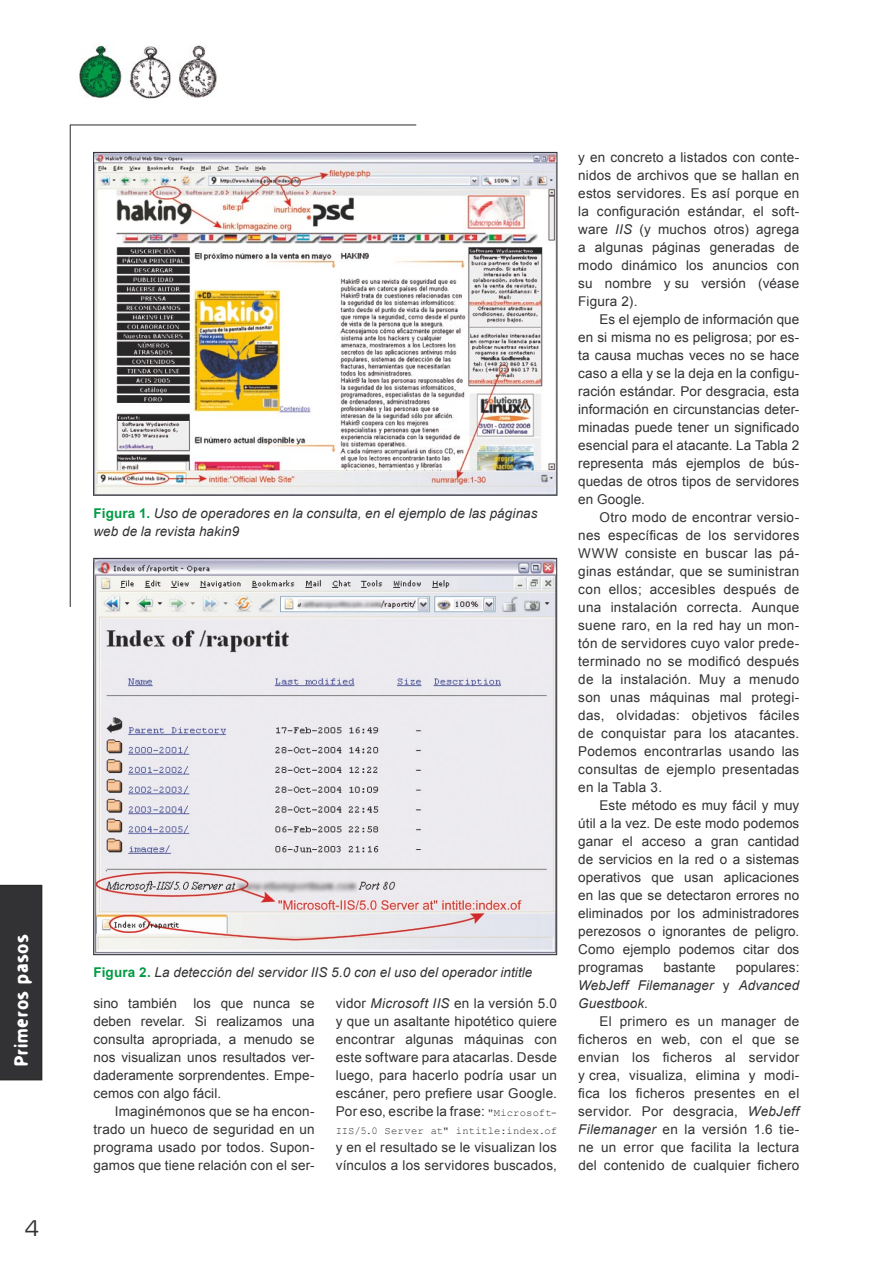
<style>
.page{position:relative;width:893px;height:1263px;background:#fff}
.page>*{position:absolute;margin:0;border:0;box-sizing:border-box;transform-origin:0 0}
.t1{font:21px "Euromode";color:#323235}
.t2{font:18px "EFN Wet Letters";letter-spacing:.05em;color:#fff}
.t3{font:13.5px/18px "Arial";letter-spacing:.015em;color:#323235;text-align:justify}
.t4{font:italic 13.5px/18px "Arial";letter-spacing:.005em;color:#323235;text-align:justify}
.t5{font:10.5px "Courier New";letter-spacing:.02em;color:#323235}
.s1{font-weight:700;font-style:normal;color:#009b44}
.s2{font-style:italic}
.s3{font-family:"Courier New";font-size:10.5px}
.s4{font-style:normal}
</style>
<div class="page">
<div style="left:0;top:885px;width:42px;height:195px;background:#323235"></div>
<hr style="left:70px;top:125px;width:346px;height:1px;background:#2c2a27">
<hr style="left:70px;top:125px;width:1px;height:482px;background:#2c2a27">
<img style="left:79px;top:45px;width:138px;height:54px">
<img style="left:96px;top:154px;width:459px;height:339px">
<img style="left:96px;top:560px;width:459px;height:393px">
<h2 class="t2" style="left:10px;top:1066px;width:133px;rotate:-90deg">Primeros pasos</h2>
<h1 class="t1" style="left:25px;top:1216px;width:16px">4</h1>
<p class="t4" style="left:94px;top:504px;width:445px"><span class="s1">Figura 1.</span> Uso de operadores en la consulta, en el ejemplo de las páginas web de la revista hakin9</p>
<p class="t4" style="left:94px;top:964px;width:440px"><span class="s1">Figura 2.</span> La detección del servidor IIS 5.0 con el uso del operador intitle</p>
<p class="t3" style="left:94px;top:994px;width:223px">sino también los que nunca se deben revelar. Si realizamos una consulta apropriada, a menudo se nos visualizan unos resultados ver&shy;daderamente sorprendentes. Empe&shy;cemos con algo fácil.</p>
<p class="t3" style="left:94px;top:1102px;width:223px;text-indent:21px">Imaginémonos que se ha encon&shy;trado un hueco de seguridad en un programa usado por todos. Supon&shy;gamos que tiene relación con el ser-</p>
<p class="t3" style="left:336px;top:994px;width:223px">vidor <span class="s2">Microsoft IIS</span> en la versión 5.0 y que un asaltante hipotético quiere encontrar algunas máquinas con este software para atacarlas. Desde luego, para hacerlo podría usar un escáner, pero prefiere usar Google.<br>Por eso, escribe la frase: <span class="s3">"Microsoft-</span></p>
<p class="t5" style="left:336px;top:1124px;width:223px">IIS/5.0 Server at" intitle:index.of</p>
<p class="t3" style="left:336px;top:1138px;width:223px">y en el resultado se le visualizan los vínculos a los servidores buscados,</p>
<p class="t3" style="left:578px;top:148px;width:223px">y en concreto a listados con conte&shy;nidos de archivos que se hallan en estos servidores. Es así porque en la configuración estándar, el soft&shy;ware <span class="s2">IIS</span> (y muchos otros) agrega a algunas páginas generadas de modo dinámico los anuncios con su nombre y su versión (véase Figura 2).</p>
<p class="t3" style="left:578px;top:310px;width:223px;text-indent:21px">Es el ejemplo de información que en si misma no es peligrosa; por es&shy;ta causa muchas veces no se hace caso a ella y se la deja en la configu&shy;ración estándar. Por desgracia, esta información en circunstancias deter&shy;minadas puede tener un significado esencial para el atacante. La Tabla 2 representa más ejemplos de bús&shy;quedas de otros tipos de servidores en Google.</p>
<p class="t3" style="left:578px;top:508px;width:223px;text-indent:21px">Otro modo de encontrar versio&shy;nes específicas de los servidores WWW consiste en buscar las pá&shy;ginas estándar, que se suministran con ellos; accesibles después de una instalación correcta. Aunque suene raro, en la red hay un mon&shy;tón de servidores cuyo valor prede&shy;terminado no se modificó después de la instalación. Muy a menudo son unas máquinas mal protegi&shy;das, olvidadas: objetivos fáciles de conquistar para los atacantes.<br>Podemos encontrarlas usando las consultas de ejemplo presentadas en la Tabla 3.</p>
<p class="t3" style="left:578px;top:796px;width:223px;text-indent:21px">Este método es muy fácil y muy útil a la vez. De este modo podemos ganar el acceso a gran cantidad de servicios en la red o a sistemas operativos que usan aplicaciones en las que se detectaron errores no eliminados por los administradores perezosos o ignorantes de peligro.<br>Como ejemplo podemos citar dos programas</p>
<p class="t4" style="left:578px;top:958px;width:223px;text-indent:157px"><span class="s4">populares:<br></span>WebJeff Filemanager <span class="s4">y</span> Advanced Guestbook<span class="s4">.</span></p>
<p class="t3" style="left:578px;top:1012px;width:223px;text-indent:21px">El primero es un manager de ficheros en web, con el que se envian los ficheros al servidor y crea, visualiza, elimina y modi&shy;fica los ficheros presentes en el servidor. Por desgracia, <span class="s2">WebJeff Filemanager</span> en la versión 1.6 tie&shy;ne un error que facilita la lectura del contenido de cualquier fichero</p>
<p class="t3" style="left:663px;top:958px;width:54px">bastante</p>
</div>
